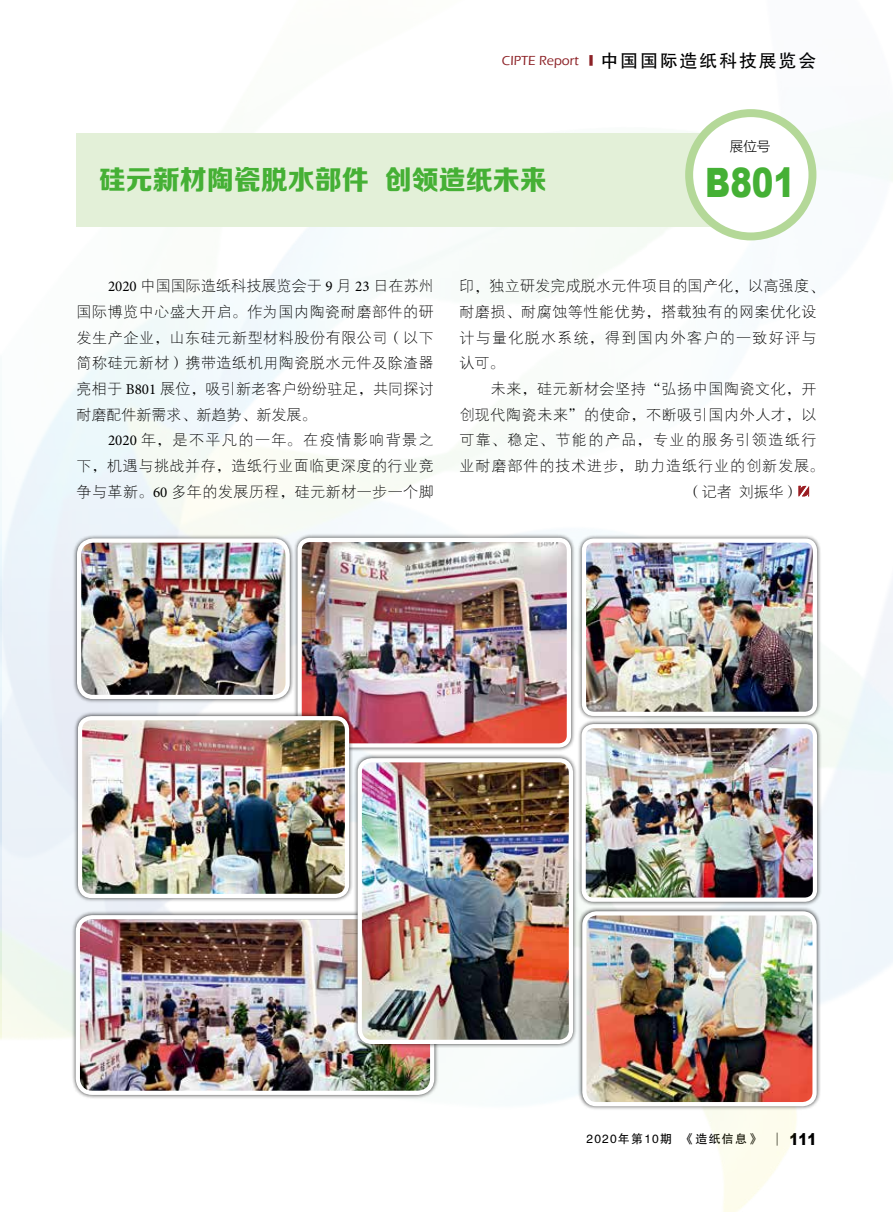
<style>
.page{position:relative;width:893px;height:1212px;background:#fff}
.page>*{position:absolute;margin:0;border:0;box-sizing:border-box;transform-origin:0 0}
.t1{font:900 40.5px "Arial";color:#45b035;scale:.8 1}
.t2{font:27px "FZZDHJW GB1 0";color:#45b035}
.t3{font:900 16.2px "Arial";color:#000;scale:.83 1}
.t4{font:15px/25.7px "FZXDXK GBK1 0";letter-spacing:.04em;color:#000;text-align:justify}
.t5{font:15px "FZXDXK GBK1 0";letter-spacing:.065em;color:#000}
.t6{font:15px "FZXDXK GBK1 0";letter-spacing:.1em;color:#000}
.t7{font:500 13.5px "Eras ITC";color:#8c2126}
.t8{font:13.5px "FZLTXHK GBK1 0";color:#000}
.t9{font:12px "FZHTK GBK1 0";letter-spacing:.1em;color:#000}
.s1{font-family:"FZHTK GBK1 0";font-weight:400}
.s2{font-family:"FZHTK GBK1 0";font-weight:400;font-size:18px;color:#000}
.s3{font-family:"Minion Pro"}
.s4{font-family:"FZSYK GBK1 0"}
</style>
<div class="page">
<img style="left:0;top:109px;width:893px;height:1103px">
<div style="left:76px;top:134px;width:658px;height:93px;background:#e3f0d8"></div>
<div style="left:689px;top:113px;width:123px;height:123px;background:#fff;border-radius:50%"></div>
<div style="left:685px;top:109px;width:131px;height:131px;border:8px solid #b4d898;border-radius:50%"></div>
<svg style="left:798px;top:486px;width:11px;height:10px"></svg>
<div style="left:293px;top:533px;width:282px;height:219px;background:#000;opacity:.75"></div>
<img style="left:302px;top:540px;width:267px;height:203px">
<div style="left:297px;top:538px;width:274px;height:210px;border:4px solid #fff;border-radius:10px"></div>
<div style="left:71px;top:910px;width:368px;height:189px;background:#000;opacity:.75"></div>
<img style="left:78px;top:919px;width:354px;height:174px">
<div style="left:76px;top:915px;width:358px;height:180px;border:4px solid #fff;border-radius:14px"></div>
<div style="left:73px;top:711px;width:280px;height:191px;background:#000;opacity:.75"></div>
<img style="left:80px;top:718px;width:267px;height:178px">
<div style="left:78px;top:716px;width:271px;height:182px;border:4px solid #fff;border-radius:11px"></div>
<div style="left:577px;top:719px;width:244px;height:187px;background:#000;opacity:.75"></div>
<img style="left:586px;top:726px;width:229px;height:174px">
<div style="left:581px;top:724px;width:236px;height:178px;border:4px solid #fff;border-radius:10px"></div>
<div style="left:72px;top:534px;width:222px;height:169px;background:#000;opacity:.75"></div>
<img style="left:79px;top:540px;width:209px;height:157px">
<div style="left:77px;top:538px;width:213px;height:161px;border:4px solid #fff;border-radius:14px"></div>
<div style="left:353px;top:753px;width:225px;height:295px;background:#000;opacity:.75"></div>
<img style="left:360px;top:760px;width:211px;height:282px">
<div style="left:358px;top:758px;width:215px;height:286px;border:4px solid #fff;border-radius:12px"></div>
<div style="left:577px;top:534px;width:245px;height:187px;background:#000;opacity:.75"></div>
<img style="left:584px;top:540px;width:231px;height:174px">
<div style="left:582px;top:538px;width:235px;height:178px;border:4px solid #fff;border-radius:10px"></div>
<div style="left:578px;top:906px;width:243px;height:205px;background:#000;opacity:.75"></div>
<img style="left:584px;top:913px;width:231px;height:191px">
<div style="left:582px;top:911px;width:235px;height:195px;border:4px solid #fff;border-radius:12px"></div>
<p class="t7" style="left:502px;top:53px;width:316px">CIPTE Report <span class="s1">■</span> <span class="s2">中国国际造纸科技展览会</span></p>
<h2 class="t2" style="left:99px;top:165px;width:449px">硅元新材陶瓷脱水部件 创领造纸未来</h2>
<p class="t8" style="left:730px;top:139px;width:42px">展位号</p>
<h1 class="t1" style="left:705px;top:153px;width:114px">B801</h1>
<p class="t4" style="left:77px;top:274px;width:359px;text-indent:31px"><span class="s3">2020</span> 中国国际造纸科技展览会于 <span class="s3">9</span> 月 <span class="s3">23</span> 日在苏州国际博览中心盛大开启<span class="s4">。</span>作为国内陶瓷耐磨部件的研发生产企业<span class="s4">，</span>山东硅元新型材料股份有限公司<span class="s4">（</span>以下简称硅元新材<span class="s4">）</span>携带造纸机用陶瓷脱水元件及除渣器亮相于 <span class="s3">B801</span> 展位<span class="s4">，</span>吸引新老客户纷纷驻足<span class="s4">，</span>共同探讨耐磨配件新需求<span class="s4">、</span>新趋势<span class="s4">、</span>新发展<span class="s4">。</span></p>
<p class="t4" style="left:77px;top:428px;width:359px;text-indent:31px"><span class="s3">2020</span> 年<span class="s4">，</span>是不平凡的一年<span class="s4">。</span>在疫情影响背景之下<span class="s4">，</span>机遇与挑战并存<span class="s4">，</span>造纸行业面临更深度的行业竞争与革新<span class="s4">。</span><span class="s3">60</span> 多年的发展历程<span class="s4">，</span>硅元新材一步一个脚</p>
<p class="t4" style="left:459px;top:274px;width:366px;text-align:left">印<span class="s4">，</span>独立研发完成脱水元件项目的国产化<span class="s4">，</span>以高强度<span class="s4">、</span>耐磨损<span class="s4">、</span>耐腐蚀等性能优势<span class="s4">，</span>搭载独有的网案优化设计与量化脱水系统<span class="s4">，</span>得到国内外客户的一致好评与认可<span class="s4">。</span></p>
<p class="t4" style="left:491px;top:376px;width:327px">未来<span class="s4">，</span>硅元新材会坚持<span class="s4">“</span>弘扬中国陶瓷文化<span class="s4">，</span>开</p>
<p class="t4" style="left:459px;top:402px;width:359px">创现代陶瓷未来<span class="s4">”</span>的使命<span class="s4">，</span>不断吸引国内外人才<span class="s4">，</span>以</p>
<p class="t6" style="left:459px;top:432px;width:359px">可靠<span class="s4">、</span>稳定<span class="s4">、</span>节能的产品<span class="s4">，</span>专业的服务引领造纸行</p>
<p class="t5" style="left:459px;top:458px;width:366px">业耐磨部件的技术进步<span class="s4">，</span>助力造纸行业的创新发展<span class="s4">。</span></p>
<p class="t4" style="left:687px;top:479px;width:113px"><span class="s4">（</span>记者 刘振华<span class="s4">）</span></p>
<p class="t9" style="left:586px;top:1132px;width:175px">2020年第10期 《造纸信息》</p>
<p class="t3" style="left:789px;top:1127px;width:34px">111</p>
</div>
